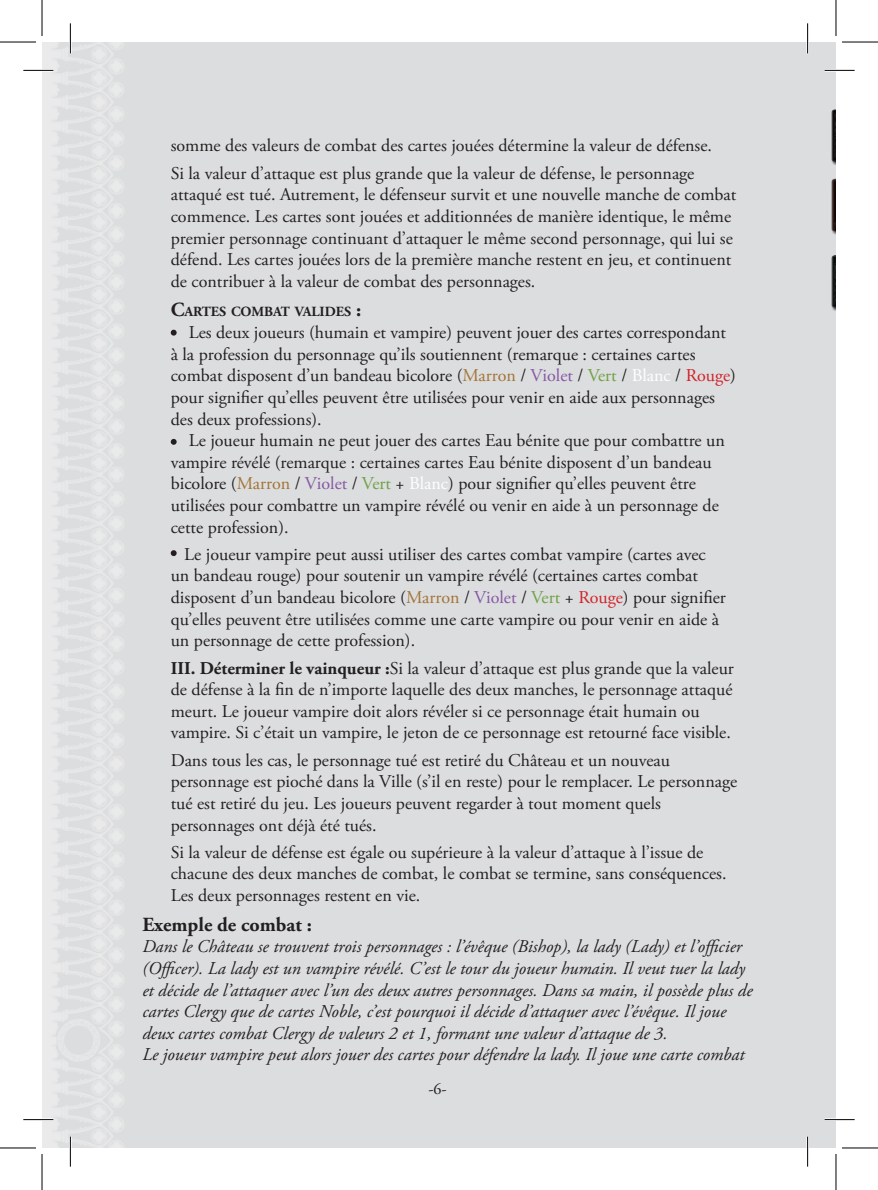
<style>
.page{position:relative;width:878px;height:1190px;background:#fff}
.page>*{position:absolute;margin:0;border:0;box-sizing:border-box;transform-origin:0 0}
.t1{font:700 20px "Adobe Garamond Pro";color:#231f20}
._5{font:18px/21.6px "Adobe Garamond Pro";color:#231f20}
.t2{font:italic 18px/21.6px "Adobe Garamond Pro";color:#231f20}
.t3{font:16px "Adobe Garamond Pro";color:#231f20}
._5-2{font:700 14px "Adobe Garamond Pro";color:#231f20}
.s1{font-size:20px}
.s2{color:#a37436}
.s3{color:#8557a4}
.s4{color:#6da241}
.s5{color:#fff}
.s6{color:#d1232a}
.s7{font-weight:700}
</style>
<div class="page">
<div style="left:43px;top:42px;width:793px;height:1106px;background:#dcdddf"></div>
<img style="left:42px;top:42px;width:80px;height:1106px">
<img style="left:831px;top:109px;width:5px;height:202px">
<svg style="left:171px;top:330px;width:6px;height:5px"></svg>
<svg style="left:171px;top:439px;width:6px;height:6px"></svg>
<svg style="left:171px;top:550px;width:6px;height:6px"></svg>
<hr style="left:23px;top:69px;width:30px;height:3px;background:#fff">
<hr style="left:824px;top:69px;width:30px;height:3px;background:#fff">
<hr style="left:23px;top:1118px;width:30px;height:2px;background:#fff">
<hr style="left:824px;top:1118px;width:30px;height:2px;background:#fff">
<hr style="left:69px;top:23px;width:3px;height:30px;background:#fff">
<hr style="left:69px;top:1136px;width:3px;height:30px;background:#fff">
<hr style="left:806px;top:23px;width:3px;height:30px;background:#fff">
<hr style="left:806px;top:1136px;width:3px;height:30px;background:#fff">
<hr style="left:23px;top:70px;width:30px;height:1px;background:#000">
<hr style="left:824px;top:70px;width:30px;height:1px;background:#000">
<hr style="left:23px;top:1119px;width:30px;height:1px;background:#000">
<hr style="left:824px;top:1119px;width:30px;height:1px;background:#000">
<hr style="left:70px;top:23px;width:1px;height:30px;background:#000">
<hr style="left:70px;top:1136px;width:1px;height:30px;background:#000">
<hr style="left:807px;top:23px;width:1px;height:30px;background:#000">
<hr style="left:807px;top:1136px;width:1px;height:30px;background:#000">
<hr style="left:0;top:42px;width:36px;height:1px;background:#000">
<hr style="left:842px;top:42px;width:36px;height:1px;background:#000">
<hr style="left:0;top:1147px;width:36px;height:1px;background:#000">
<hr style="left:842px;top:1147px;width:36px;height:1px;background:#000">
<hr style="left:42px;top:0;width:1px;height:36px;background:#000">
<hr style="left:42px;top:1154px;width:1px;height:36px;background:#000">
<hr style="left:835px;top:0;width:1px;height:36px;background:#000">
<hr style="left:835px;top:1154px;width:1px;height:36px;background:#000">
<p class="_5" style="left:171px;top:136px;width:543px">somme des valeurs de combat des cartes jouées détermine la valeur de défense.</p>
<p class="_5" style="left:171px;top:163px;width:567px">Si la valeur d’attaque est plus grande que la valeur de défense, le personnage attaqué est tué. Autrement, le défenseur survit et une nouvelle manche de combat commence. Les cartes sont jouées et additionnées de manière identique, le même premier personnage continuant d’attaquer le même second personnage, qui lui se défend. Les cartes jouées lors de la première manche restent en jeu, et continuent de contribuer à la valeur de combat des personnages.</p>
<p class="_5-2" style="left:171px;top:304px;width:192px"><span class="s1">C</span>ARTES COMBAT VALIDES <span class="s1">:</span></p>
<p class="_5" style="left:171px;top:322px;width:567px;text-indent:18px">Les deux joueurs (humain et vampire) peuvent jouer des cartes correspondant à la profession du personnage qu’ils soutiennent (remarque : certaines cartes combat disposent d’un bandeau bicolore (<span class="s2">Marron</span> / <span class="s3">Violet</span> / <span class="s4">Vert</span> / <span class="s5">Blanc</span> / <span class="s6">Rouge</span>) pour signifier qu’elles peuvent être utilisées pour venir en aide aux personnages des deux professions).</p>
<p class="_5" style="left:171px;top:430px;width:556px;text-indent:18px">Le joueur humain ne peut jouer des cartes Eau bénite que pour combattre un vampire révélé (remarque : certaines cartes Eau bénite disposent d’un bandeau bicolore (<span class="s2">Marron</span> / <span class="s3">Violet</span> / <span class="s4">Vert</span> + <span class="s5">Blanc</span>) pour signifier qu’elles peuvent être utilisées pour combattre un vampire révélé ou venir en aide à un personnage de cette profession).</p>
<p class="_5" style="left:171px;top:544px;width:556px;text-indent:14px">Le joueur vampire peut aussi utiliser des cartes combat vampire (cartes avec un bandeau rouge) pour soutenir un vampire révélé (certaines cartes combat disposent d’un bandeau bicolore (<span class="s2">Marron</span> / <span class="s3">Violet</span> / <span class="s4">Vert</span> + <span class="s6">Rouge</span>) pour signifier qu’elles peuvent être utilisées comme une carte vampire ou pour venir en aide à un personnage de cette profession).</p>
<p class="_5" style="left:171px;top:657px;width:564px"><span class="s7">III. Déterminer le vainqueur :</span>Si la valeur d’attaque est plus grande que la valeur de défense à la fin de n’importe laquelle des deux manches, le personnage attaqué meurt. Le joueur vampire doit alors révéler si ce personnage était humain ou vampire. Si c’était un vampire, le jeton de ce personnage est retourné face visible.</p>
<p class="_5" style="left:171px;top:750px;width:568px">Dans tous les cas, le personnage tué est retiré du Château et un nouveau personnage est pioché dans la Ville (s’il en reste) pour le remplacer. Le personnage tué est retiré du jeu. Les joueurs peuvent regarder à tout moment quels personnages ont déjà été tués.</p>
<p class="_5" style="left:171px;top:842px;width:557px">Si la valeur de défense est égale ou supérieure à la valeur d’attaque à l’issue de chacune des deux manches de combat, le combat se termine, sans conséquences.<br>Les deux personnages restent en vie.</p>
<p class="t1" style="left:142px;top:912px;width:171px">Exemple de combat :</p>
<p class="t2" style="left:142px;top:936px;width:611px">Dans le Château se trouvent trois personnages : l’évêque (Bishop), la lady (Lady) et l’officier (Officer). La lady est un vampire révélé. C’est le tour du joueur humain. Il veut tuer la lady et décide de l’attaquer avec l’un des deux autres personnages. Dans sa main, il possède plus de cartes Clergy que de cartes Noble, c’est pourquoi il décide d’attaquer avec l’évêque. Il joue deux cartes combat Clergy de valeurs 2 et 1, formant une valeur d’attaque de 3.</p>
<p class="t2" style="left:142px;top:1044px;width:604px">Le joueur vampire peut alors jouer des cartes pour défendre la lady. Il joue une carte combat</p>
<p class="t3" style="left:428px;top:1079px;width:20px">-6-</p>
</div>
